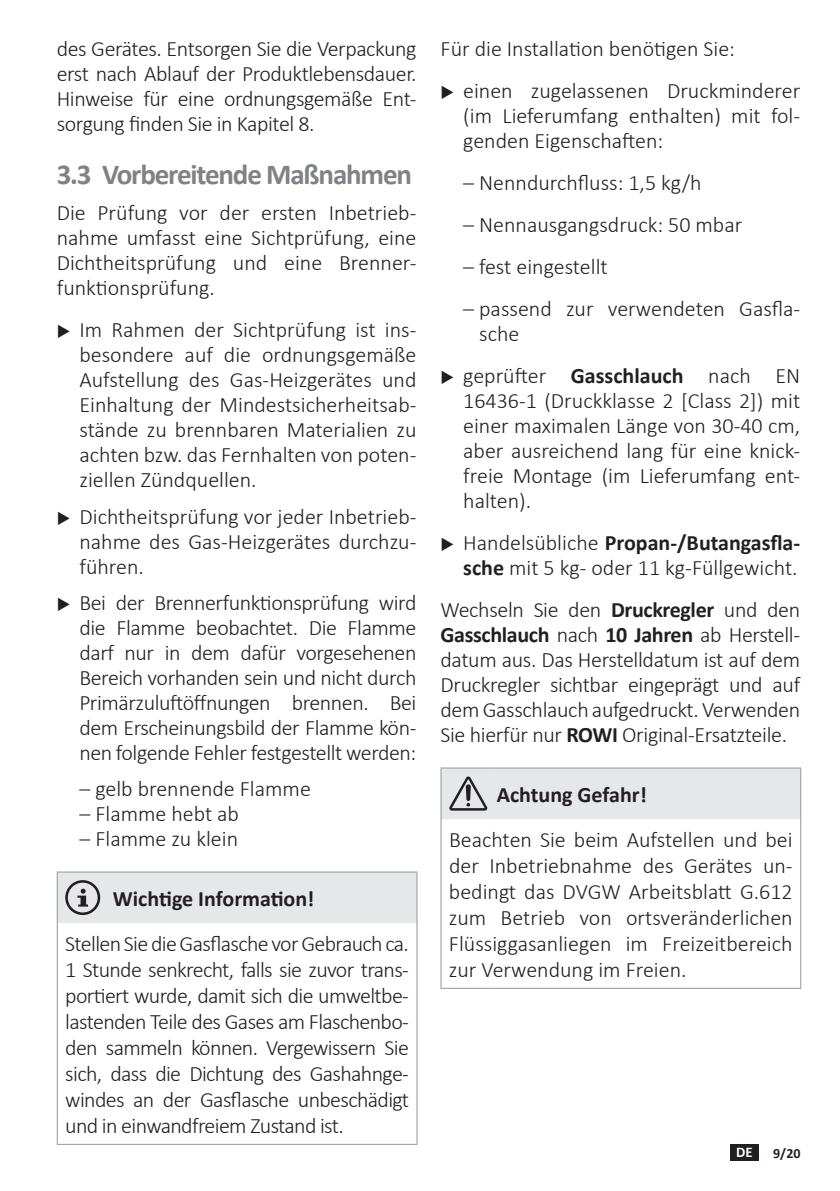
<style>
.page{position:relative;width:840px;height:1191px;background:#fff}
.page>*{position:absolute;margin:0;border:0;box-sizing:border-box;transform-origin:0 0}
.t1{font:700 29px "Calibri";letter-spacing:-.04em;color:#808285}
.t2{font:300 22px/25px "Calibri";color:#231f20;text-align:justify}
.t3{font:700 22px "Calibri";color:#231f20}
.t4{font:700 14.8px "Calibri";color:#fff}
.t5{font:700 14px "Calibri";color:#231f20}
.s1{font-weight:700}
</style>
<div class="page">
<div style="left:729px;top:1144px;width:29px;height:16px;background:#231f20"></div>
<hr style="left:57px;top:871px;width:48px;height:1px;background:#939598">
<hr style="left:105px;top:871px;width:312px;height:1px;background:#939598">
<hr style="left:57px;top:923px;width:1px;height:220px;background:#939598">
<hr style="left:416px;top:923px;width:1px;height:220px;background:#939598">
<hr style="left:57px;top:1143px;width:48px;height:1px;background:#939598">
<hr style="left:105px;top:1143px;width:312px;height:1px;background:#939598">
<div style="left:57px;top:872px;width:360px;height:51px;background:#e6e7e9"></div>
<hr style="left:440px;top:767px;width:48px;height:1px;background:#939598">
<hr style="left:440px;top:768px;width:1px;height:51px;background:#939598">
<hr style="left:488px;top:767px;width:312px;height:1px;background:#939598">
<hr style="left:440px;top:819px;width:1px;height:168px;background:#939598">
<hr style="left:799px;top:819px;width:1px;height:168px;background:#939598">
<hr style="left:440px;top:987px;width:48px;height:1px;background:#939598">
<hr style="left:488px;top:987px;width:312px;height:1px;background:#939598">
<div style="left:441px;top:768px;width:359px;height:51px;background:#e6e7e9"></div>
<p class="t2" style="left:57px;top:36px;width:361px">des Gerätes. Entsorgen Sie die Verpackung erst nach Ablauf der Produktlebensdauer.<br>Hinweise für eine ordnungsgemäße Ent&shy;sorgung finden Sie in Kapitel 8.</p>
<h1 class="t1" style="left:57px;top:154px;width:356px">3.3 Vorbereitende Maßnahmen</h1>
<p class="t2" style="left:57px;top:200px;width:361px">Die Prüfung vor der ersten Inbetrieb&shy;nahme umfasst eine Sichtprüfung, eine Dichtheitsprüfung und eine Brenner&shy;funktionsprüfung.</p>
<p class="t2" style="left:79px;top:317px;width:338px">Im Rahmen der Sichtprüfung ist ins&shy;besondere auf die ordnungsgemäße Aufstellung des Gas-Heizgerätes und Einhaltung der Mindestsicherheitsab&shy;stände zu brennbaren Materialien zu achten bzw. das Fernhalten von poten&shy;ziellen Zündquellen.</p>
<p class="t2" style="left:79px;top:504px;width:338px">Dichtheitsprüfung vor jeder Inbetrieb&shy;nahme des Gas-Heizgerätes durchzu&shy;führen.</p>
<p class="t2" style="left:79px;top:590px;width:338px">Bei der Brennerfunktionsprüfung wird die Flamme beobachtet. Die Flamme darf nur in dem dafür vorgesehenen Bereich vorhanden sein und nicht durch Primärzuluftöffnungen brennen. Bei dem Erscheinungsbild der Flamme kön&shy;nen folgende Fehler festgestellt werden:</p>
<p class="t2" style="left:79px;top:776px;width:233px">– gelb brennende Flamme</p>
<p class="t2" style="left:79px;top:801px;width:161px">– Flamme hebt ab</p>
<p class="t2" style="left:79px;top:826px;width:160px">– Flamme zu klein</p>
<p class="t3" style="left:113px;top:883px;width:203px">Wichtige Information!</p>
<p class="t2" style="left:65px;top:930px;width:345px;line-height:26px">StellenSiedieGasflaschevorGebrauchca.<br>1 Stunde senkrecht, falls sie zuvor trans&shy;portiert wurde, damit sich die umweltbe&shy;lastenden Teile des Gases am Flaschenbo&shy;den sammeln können. Vergewissern Sie sich, dass die Dichtung des Gashahnge&shy;windes an der Gasflasche unbeschädigt und in einwandfreiem Zustand ist.</p>
<p class="t2" style="left:463px;top:28px;width:338px;line-height:42px;text-indent:-23px">Für die Installation benötigen Sie:<br>einen zugelassenen Druckminderer</p>
<p class="t2" style="left:463px;top:103px;width:338px">(im Lieferumfang enthalten) mit fol&shy;genden Eigenschaften:</p>
<p class="t2" style="left:463px;top:170px;width:239px">– Nenndurchfluss: 1,5 kg/h</p>
<p class="t2" style="left:463px;top:212px;width:280px">– Nennausgangsdruck: 50 mbar</p>
<p class="t2" style="left:463px;top:254px;width:146px">– fest eingestellt</p>
<p class="t2" style="left:479px;top:296px;width:322px;text-indent:-16px">– passend zur verwendeten Gasfla&shy;sche</p>
<p class="t2" style="left:463px;top:363px;width:338px">geprüfter <span class="s1">Gasschlauch</span> nach EN 16436-1 (Druckklasse 2 [Class 2]) mit einer maximalen Länge von 30-40 cm, aber ausreichend lang für eine knick&shy;freie Montage (im Lieferumfang ent&shy;halten).</p>
<p class="t2" style="left:463px;top:530px;width:338px">Handelsübliche <span class="s1">Propan-/Butangasfla&shy;sche</span> mit 5 kg- oder 11 kg-Füllgewicht.</p>
<p class="t2" style="left:440px;top:597px;width:361px">Wechseln Sie den <span class="s1">Druckregler</span> und den <span class="s1">Gasschlauch</span> nach <span class="s1">10 Jahren</span> ab Herstell&shy;datum aus. Das Herstelldatum ist auf dem Druckregler sichtbar eingeprägt und auf dem Gasschlauch aufgedruckt. Verwenden Sie hierfür nur <span class="s1">ROWI</span> Original-Ersatzteile.</p>
<p class="t3" style="left:496px;top:779px;width:151px">Achtung Gefahr!</p>
<p class="t2" style="left:448px;top:826px;width:345px;line-height:26px">Beachten Sie beim Aufstellen und bei der Inbetriebnahme des Gerätes un&shy;bedingt das DVGW Arbeitsblatt G.612 zum Betrieb von ortsveränderlichen Flüssiggasanliegen im Freizeitbereich zur Verwendung im Freien.</p>
<p class="t4" style="left:735px;top:1141px;width:18px">DE</p>
<p class="t5" style="left:772px;top:1143px;width:29px">9/20</p>
</div>
